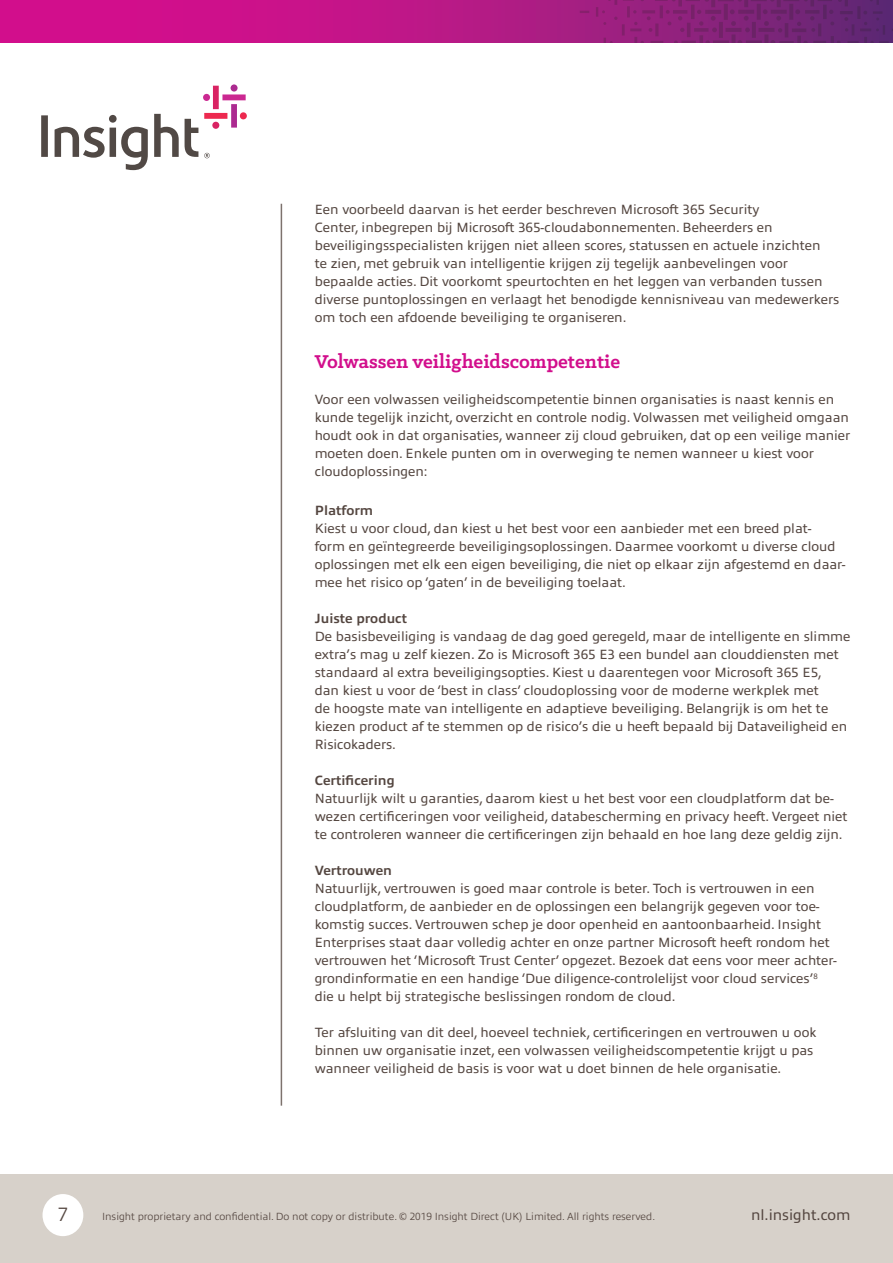
<style>
.page{position:relative;width:893px;height:1263px;background:#fff}
.page>*{position:absolute;margin:0;border:0;box-sizing:border-box;transform-origin:0 0}
.Sub_header_bold_colo{font:700 21px "Klinic Slab";color:#d20e8c}
.folio{font:300 19.5px "Allumi Pro";color:#544640}
.sign_off_url{font:15px "Allumi Pro";color:#544640}
.sub_header{font:13.5px/18px "Allumi Pro";color:#544640}
.body_copy{font:13.5px/18px "Allumi Pro";color:#544640}
.all_rights_reserved{font:300 10.5px "Allumi Pro";color:#544640}
.s1{font-weight:700}
</style>
<div class="page">
<div style="left:0;top:1174px;width:893px;height:89px;background:#d7d1ca"></div>
<div style="left:43px;top:1194px;width:40px;height:42px;background:#fff;border-radius:50%"></div>
<svg style="left:0;top:0;width:580px;height:42px"></svg>
<svg style="left:580px;top:0;width:313px;height:42px"></svg>
<svg style="left:41px;top:84px;width:206px;height:86px"></svg>
<hr style="left:281px;top:204px;width:1px;height:902px;background:#7d726d">
<p class="body_copy" style="left:315px;top:199px;width:526px">Een voorbeeld daarvan is het eerder beschreven Microsoft 365 Security<br>Center, inbegrepen bij Microsoft 365-cloudabonnementen. Beheerders en beveiligingsspecialisten krijgen niet alleen scores, statussen en actuele inzichten<br>te zien, met gebruik van intelligentie krijgen zij tegelijk aanbevelingen voor bepaalde acties. Dit voorkomt speurtochten en het leggen van verbanden tussen diverse puntoplossingen en verlaagt het benodigde kennisniveau van medewerkers om toch een afdoende beveiliging te organiseren.</p>
<p class="Sub_header_bold_colo" style="left:315px;top:348px;width:307px">Volwassen veiligheidscompetentie</p>
<p class="body_copy" style="left:315px;top:389px;width:537px">Voor een volwassen veiligheidscompetentie binnen organisaties is naast kennis en kunde tegelijk inzicht, overzicht en controle nodig. Volwassen met veiligheid omgaan houdt ook in dat organisaties, wanneer zij cloud gebruiken, dat op een veilige manier moeten doen. Enkele punten om in overweging te nemen wanneer u kiest voor cloudoplossingen:</p>
<p class="sub_header" style="left:315px;top:501px;width:532px"><span class="s1">Platform<br></span>Kiest u voor cloud, dan kiest u het best voor een aanbieder met een breed plat-<br>form en geïntegreerde beveiligingsoplossingen. Daarmee voorkomt u diverse cloud oplossingen met elk een eigen beveiliging, die niet op elkaar zijn afgestemd en daar&shy;mee het risico op ‘gaten’ in de beveiliging toelaat.</p>
<p class="sub_header" style="left:315px;top:609px;width:537px"><span class="s1">Juiste product<br></span>De basisbeveiliging is vandaag de dag goed geregeld, maar de intelligente en slimme extra’s mag u zelf kiezen. Zo is Microsoft 365 E3 een bundel aan clouddiensten met standaard al extra beveiligingsopties. Kiest u daarentegen voor Microsoft 365 E5,<br>dan kiest u voor de ‘best in class’ cloudoplossing voor de moderne werkplek met<br>de hoogste mate van intelligente en adaptieve beveiliging. Belangrijk is om het te kiezen product af te stemmen op de risico’s die u heeft bepaald bij Dataveiligheid en Risicokaders.</p>
<p class="sub_header" style="left:315px;top:771px;width:534px"><span class="s1">Certificering<br></span>Natuurlijk wilt u garanties, daarom kiest u het best voor een cloudplatform dat be&shy;wezen certificeringen voor veiligheid, databescherming en privacy heeft. Vergeet niet te controleren wanneer die certificeringen zijn behaald en hoe lang deze geldig zijn.</p>
<p class="sub_header" style="left:315px;top:861px;width:524px"><span class="s1">Vertrouwen<br></span>Natuurlijk, vertrouwen is goed maar controle is beter. Toch is vertrouwen in een cloudplatform, de aanbieder en de oplossingen een belangrijk gegeven voor toe&shy;komstig succes. Vertrouwen schep je door openheid en aantoonbaarheid. Insight Enterprises staat daar volledig achter en onze partner Microsoft heeft rondom het vertrouwen het ‘Microsoft Trust Center’ opgezet. Bezoek dat eens voor meer achter&shy;grondinformatie en een handige ‘Due diligence-controlelijst voor cloud services’<sup>8 </sup>die u helpt bij strategische beslissingen rondom de cloud.</p>
<p class="body_copy" style="left:315px;top:1023px;width:504px">Ter afsluiting van dit deel, hoeveel techniek, certificeringen en vertrouwen u ook binnen uw organisatie inzet, een volwassen veiligheidscompetentie krijgt u pas wanneer veiligheid de basis is voor wat u doet binnen de hele organisatie.</p>
<p class="folio" style="left:58px;top:1200px;width:12px">7</p>
<p class="all_rights_reserved" style="left:102px;top:1209px;width:555px">Insight proprietary and confidential. Do not copy or distribute. © 2019 Insight Direct (UK) Limited. All rights reserved.</p>
<p class="sign_off_url" style="left:751px;top:1204px;width:101px">nl.insight.com</p>
</div>
